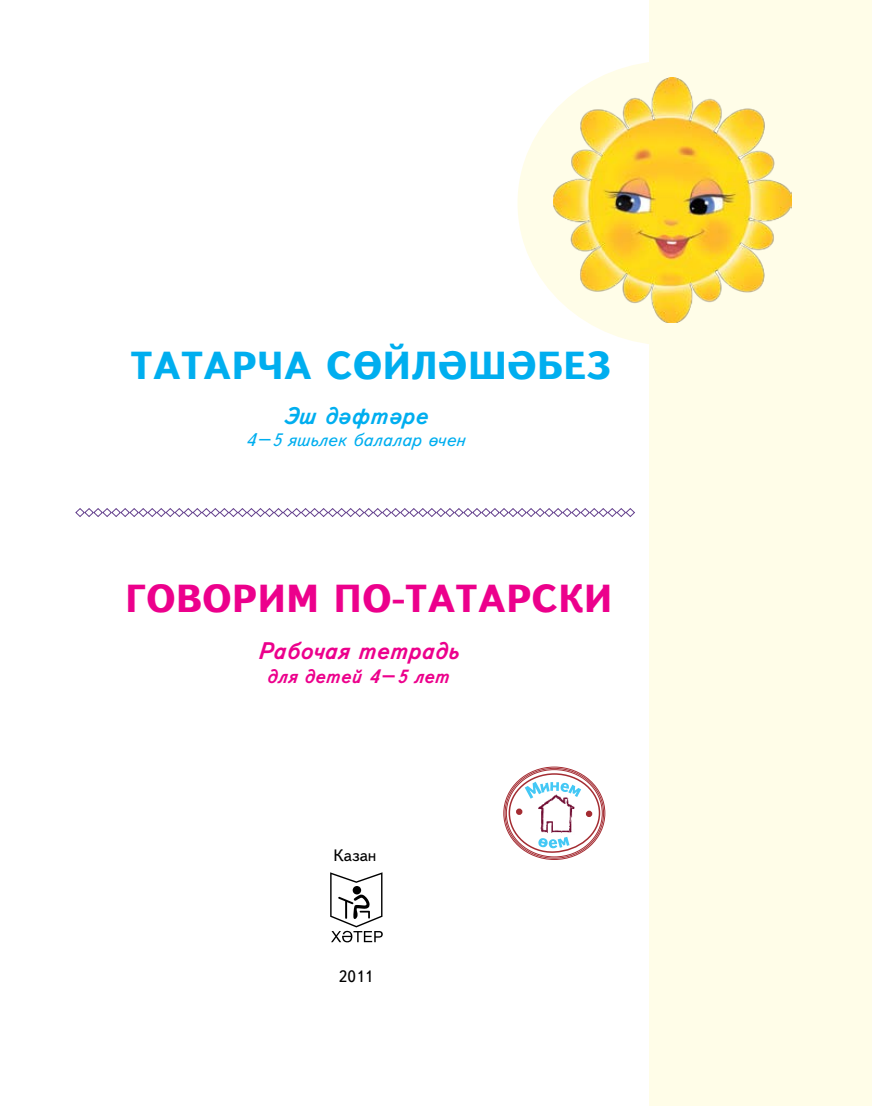
<style>
.page{position:relative;width:872px;height:1106px;background:#fff}
.page>*{position:absolute;margin:0;border:0;box-sizing:border-box;transform-origin:0 0}
.t1{font:700 39px "TT Text";color:#ec008c}
.t2{font:700 39px "TT Text";color:#00aeef}
.t3{font:italic 700 24px "TT Text";color:#ec008c}
.t4{font:italic 700 24px "TT Text";color:#00aeef}
.t5{font:italic 700 19.5px "TT Text";color:#ec008c}
.t6{font:italic 18px "TT Text";color:#00aeef}
.t7{font:16.5px "TT Text";color:#000}
</style>
<div class="page">
<div style="left:517px;top:61px;width:308px;height:284px;background:#fffde8;border-radius:50%"></div>
<div style="left:649px;top:0;width:223px;height:1106px;background:#fffde8"></div>
<svg style="left:330px;top:872px;width:53px;height:70px"></svg>
<img style="left:553px;top:78px;width:238px;height:244px">
<svg style="left:75px;top:508px;width:560px;height:9px"></svg>
<svg style="left:508px;top:772px;width:93px;height:81px"></svg>
<div style="left:516px;top:808px;width:6px;height:7px;border:3px solid #a42c32;border-radius:50%"></div>
<div style="left:586px;top:810px;width:6px;height:7px;border:3px solid #a42c32;border-radius:50%"></div>
<h1 class="t2" style="left:131px;top:343px;width:482px">Татарча сөйләшӘбез</h1>
<h2 class="t4" style="left:283px;top:403px;width:146px">Эш дәфтәре</h2>
<p class="t6" style="left:245px;top:429px;width:221px">4–5 яшьлек балалар өчен</p>
<h1 class="t1" style="left:125px;top:576px;width:489px">Говорим по-татарски</h1>
<h2 class="t3" style="left:257px;top:638px;width:203px">Рабочая тетрадь</h2>
<p class="t5" style="left:266px;top:665px;width:184px">для детей 4–5 лет</p>
<p class="t7" style="left:333px;top:847px;width:44px">Казан</p>
<p class="t7" style="left:339px;top:967px;width:36px">2011</p>
</div>
